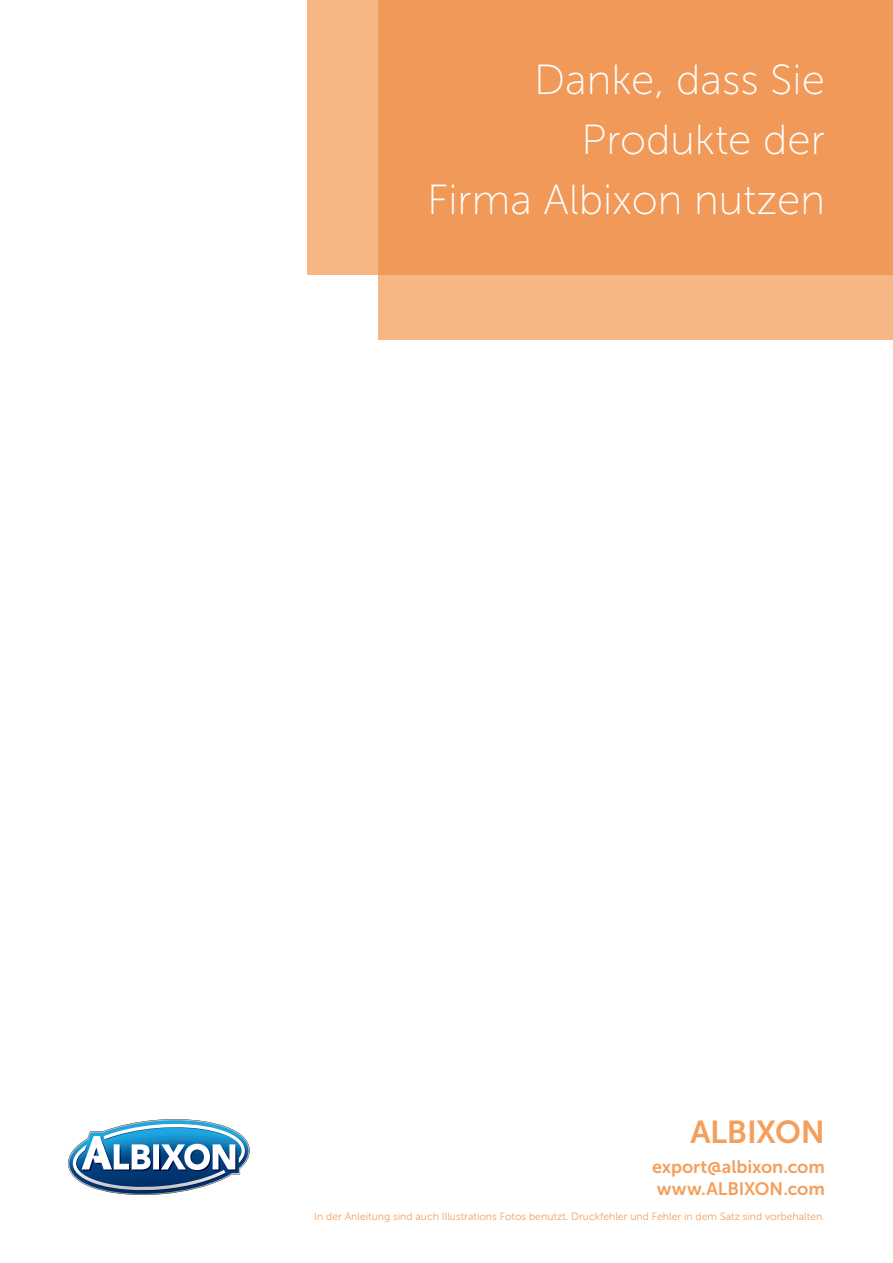
<style>
.page{position:relative;width:893px;height:1263px;background:#fff}
.page>*{position:absolute;margin:0;border:0;box-sizing:border-box;transform-origin:0 0}
.t1{font:42px/60px "Museo Sans 100";color:#fff;text-align:right}
.Malá_tabulka{font:31.65px "Museo Sans 700";letter-spacing:-.01em;color:#f49f5b}
.t2{font:18px "Museo Sans 700";letter-spacing:-.005em;color:#f49f5b}
.t3{font:10.5px "Museo Sans 300";color:#f49f5b}
</style>
<div class="page">
<div style="left:307px;top:0;width:586px;height:274px;background:#f6b784"></div>
<svg style="left:378px;top:0;width:515px;height:340px;fill:#f19959"></svg>
<svg style="left:68px;top:1119px;width:182px;height:76px"></svg>
<p class="t1" style="left:534px;top:50px;width:292px">Danke, dass Sie</p>
<p class="t1" style="left:427px;top:110px;width:399px">Produkte der<br>Firma Albixon nutzen</p>
<p class="Malá_tabulka" style="left:690px;top:1115px;width:136px">ALBIXON</p>
<p class="t2" style="left:652px;top:1157px;width:174px">export@albixon.com</p>
<p class="t2" style="left:657px;top:1179px;width:170px">www.ALBIXON.com</p>
<p class="t3" style="left:314px;top:1211px;width:512px">In der Anleitung sind auch Illustrations Fotos benutzt. Druckfehler und Fehler in dem Satz sind vorbehalten.</p>
</div>
